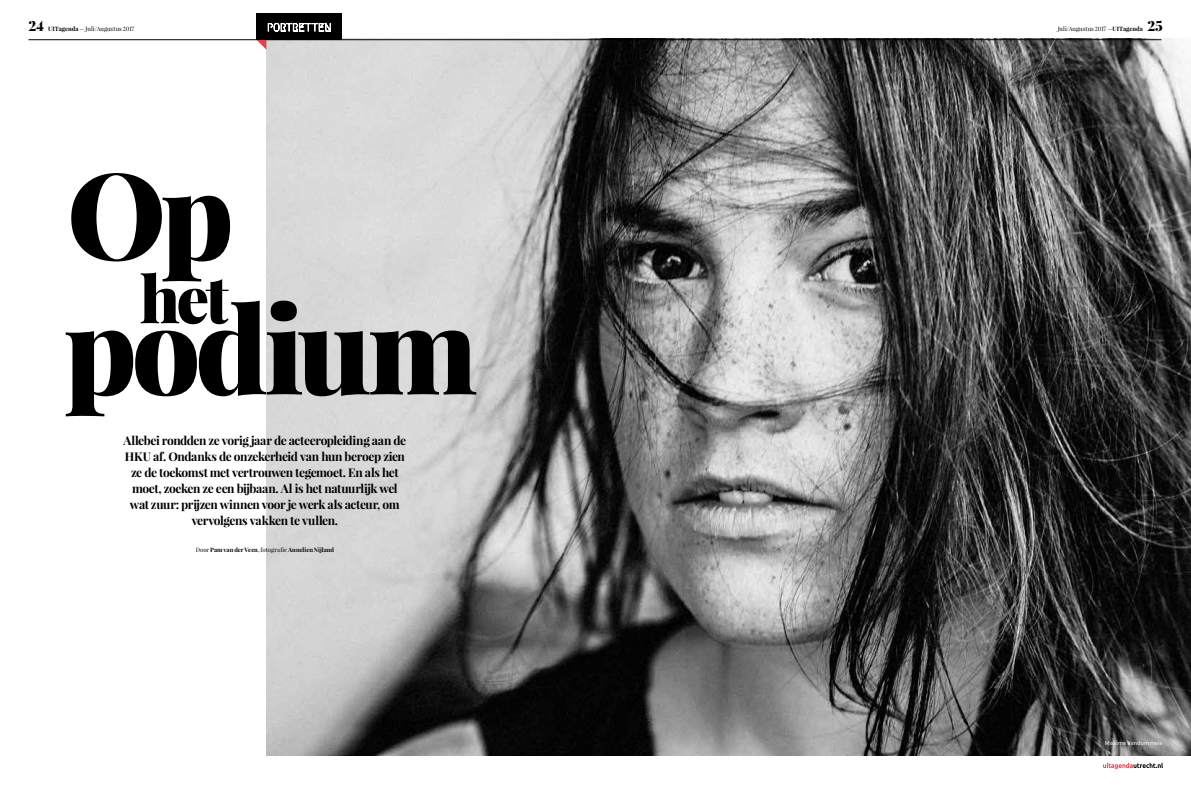
<style>
.page{position:relative;width:1191px;height:786px;background:#fff}
.page>*{position:absolute;margin:0;border:0;box-sizing:border-box;transform-origin:0 0}
.t1{font:900 120px "Playfair Display";letter-spacing:-.045em;color:#000}
.t2{font:900 64.9px "Playfair Display";color:#000}
.t3{font:900 14px "Playfair Display";color:#000}
.t4{font:700 12px/16px "Playfair Display";letter-spacing:-.035em;color:#000;text-align:center}
.t5{font:6px "Playfair Display";letter-spacing:.005em;color:#000}
.t6{font:700 6px "Playfair Display";letter-spacing:-.005em;color:#000}
.t7{font:6px "Karla";letter-spacing:-.015em;color:#fff}
.s1{font-weight:700}
.s2{font-weight:400}
</style>
<div class="page">
<img style="left:266px;top:38px;width:925px;height:717px">
<hr style="left:28px;top:39px;width:1133px;height:1px;background:#000">
<svg style="left:256px;top:40px;width:10px;height:9px"></svg>
<div style="left:256px;top:13px;width:86px;height:27px;background:#000"></div>
<svg style="left:268px;top:23px;width:63px;height:8px"></svg>
<svg style="left:1103px;top:762px;width:60px;height:6px"></svg>
<p class="t3" style="left:28px;top:16px;width:17px">24</p>
<p class="t5" style="left:48px;top:25px;width:88px"><span class="s1">UITagenda</span> — Juli/Augustus 2017</p>
<p class="t5" style="left:1057px;top:25px;width:87px">Juli/Augustus 2017 —<span class="s1">UITagenda</span></p>
<p class="t3" style="left:1147px;top:16px;width:17px">25</p>
<h1 class="t1" style="left:67px;top:137px;width:168px">Op</h1>
<h2 class="t2" style="left:140px;top:257px;width:90px">het</h2>
<h1 class="t1" style="left:64px;top:272px;width:415px">podium</h1>
<p class="t4" style="left:123px;top:432px;width:284px">Allebei rondden ze vorig jaar de acteeropleiding aan de HKU af. Ondanks de onzekerheid van hun beroep zien ze de toekomst met vertrouwen tegemoet. En als het moet, zoeken ze een bijbaan. Al is het natuurlijk wel wat zuur: prijzen winnen voor je werk als acteur, om vervolgens vakken te vullen.</p>
<p class="t6" style="left:196px;top:545px;width:140px"><span class="s2">Door</span> Pam van der Veen<span class="s2">, fotografie</span> Annelien Nijland</p>
<p class="t7" style="left:1104px;top:739px;width:59px">Maxime Vandommele</p>
</div>
